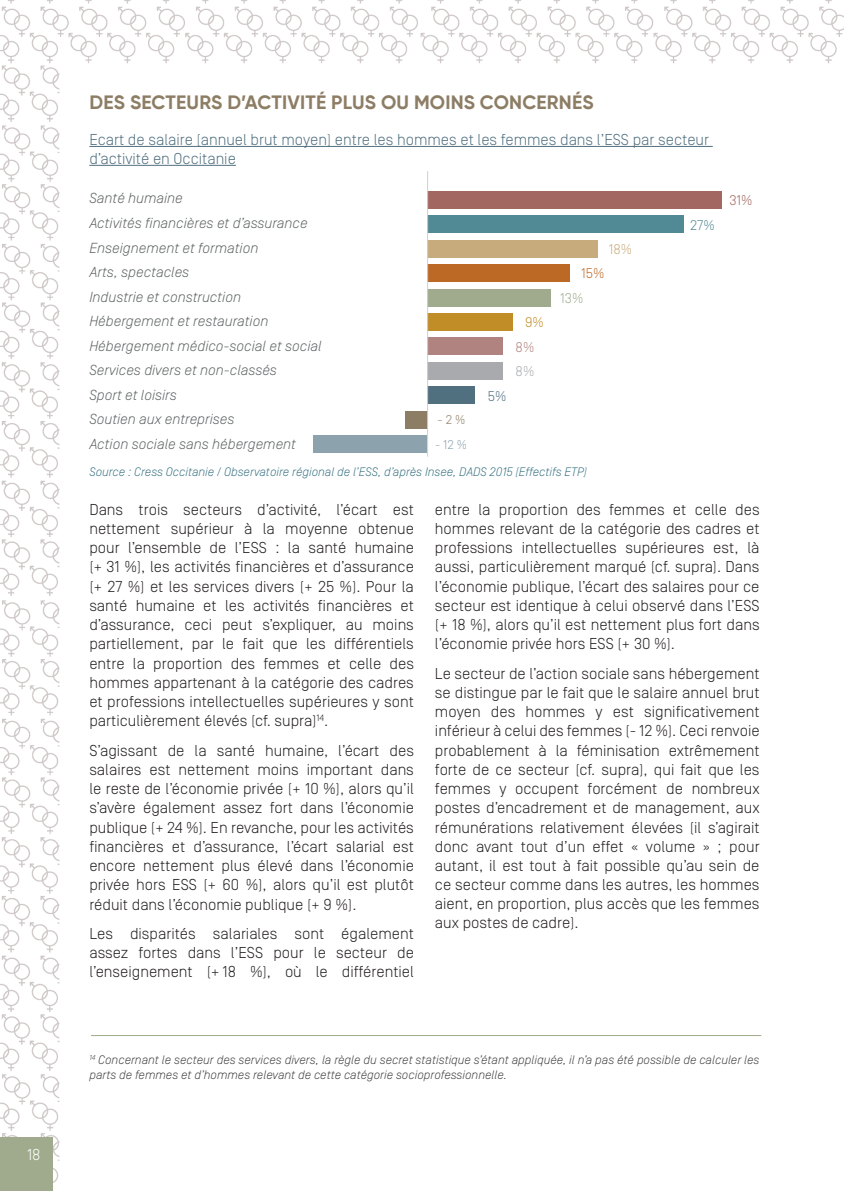
<style>
.page{position:relative;width:844px;height:1191px;background:#fff}
.page>*{position:absolute;margin:0;border:0;box-sizing:border-box;transform-origin:0 0}
.t1{font:700 19.25px "Gilroy";letter-spacing:.01em;color:#8d7d65}
.t2{font:300 15.75px/19.2px "Simplon BP";color:#231f20;text-align:justify}
.t3{font:300 15.75px/18.9px "Simplon BP";color:#506f7f}
.t4{font:300 15.75px "Simplon BP";color:#fff}
.t5{font:italic 300 14.53px/24.5px "Simplon BP";color:#5d6162}
.t6{font:300 14px "Simplon BP";color:#a0ab8d}
.t7{font:300 14px "Simplon BP";color:#bd6926}
.t8{font:300 14px "Simplon BP";color:#c8ab7c}
.t9{font:300 14px "Simplon BP";color:#518a94}
.t10{font:300 14px "Simplon BP";color:#a26761}
.t11{font:300 14px "Simplon BP";color:#a9aaae}
.t12{font:300 14px "Simplon BP";color:#506f7f}
.t13{font:300 14px "Simplon BP";color:#b18380}
.t14{font:300 14px "Simplon BP";color:#c08d26}
.t15{font:300 12.6px "Simplon BP";color:#8ca2ac}
.t16{font:300 12.6px "Simplon BP";color:#8d7d65}
.t17{font:italic 300 12.25px/14.7px "Simplon BP";color:#3e3e3f}
.t18{font:italic 300 12.25px "Simplon BP";color:#377282}
</style>
<div class="page">
<img style="left:0;top:0;width:843px;height:1187px">
<div style="left:0;top:1137px;width:53px;height:54px;background:#a0ab8d"></div>
<hr style="left:89px;top:146px;width:623px;height:1px;background:#506f7f">
<hr style="left:89px;top:165px;width:147px;height:1px;background:#506f7f">
<div style="left:427px;top:191px;width:294px;height:18px;background:#a26761"></div>
<div style="left:427px;top:215px;width:256px;height:18px;background:#518a94"></div>
<div style="left:427px;top:240px;width:171px;height:17px;background:#c8ab7c"></div>
<div style="left:427px;top:264px;width:142px;height:18px;background:#bd6926"></div>
<div style="left:427px;top:289px;width:123px;height:17px;background:#a0ab8d"></div>
<div style="left:427px;top:313px;width:85px;height:18px;background:#c08d26"></div>
<div style="left:427px;top:337px;width:76px;height:18px;background:#b18380"></div>
<div style="left:427px;top:362px;width:76px;height:17px;background:#a9aaae"></div>
<div style="left:427px;top:386px;width:47px;height:18px;background:#506f7f"></div>
<div style="left:405px;top:411px;width:22px;height:17px;background:#8d7d65"></div>
<div style="left:313px;top:435px;width:114px;height:18px;background:#8ca2ac"></div>
<hr style="left:427px;top:171px;width:1px;height:285px;background:#d1d0d0">
<hr style="left:91px;top:1035px;width:670px;height:1px;background:#a0ab8d">
<p class="t4" style="left:27px;top:1145px;width:15px">18</p>
<p class="t1" style="left:89px;top:90px;width:505px">DES SECTEURS D’ACTIVITÉ PLUS OU MOINS CONCERNÉS</p>
<p class="t3" style="left:89px;top:130px;width:621px">Ecart de salaire (annuel brut moyen) entre les hommes et les femmes dans l’ESS par secteur d’activité en Occitanie</p>
<p class="t5" style="left:89px;top:186px;width:234px">Santé humaine<br>Activités financières et d’assurance<br>Enseignement et formation<br>Arts, spectacles<br>Industrie et construction<br>Hébergement et restauration<br>Hébergement médico-social et social<br>Services divers et non-classés<br>Sport et loisirs<br>Soutien aux entreprises<br>Action sociale sans hébergement</p>
<p class="t9" style="left:690px;top:217px;width:26px">27%</p>
<p class="t8" style="left:608px;top:241px;width:25px">18%</p>
<p class="t7" style="left:581px;top:265px;width:25px">15%</p>
<p class="t6" style="left:560px;top:290px;width:25px">13%</p>
<p class="t14" style="left:525px;top:314px;width:20px">9%</p>
<p class="t13" style="left:515px;top:338px;width:20px">8%</p>
<p class="t11" style="left:515px;top:363px;width:20px">8%</p>
<p class="t12" style="left:488px;top:387px;width:20px">5%</p>
<p class="t16" style="left:437px;top:412px;width:29px">- 2 %</p>
<p class="t15" style="left:435px;top:437px;width:33px">- 12 %</p>
<p class="t18" style="left:89px;top:464px;width:499px">Source : Cress Occitanie / Observatoire régional de l’ESS, d’après Insee, DADS 2015 (Effectifs ETP)</p>
<p class="t10" style="left:729px;top:192px;width:25px">31%</p>
<p class="t2" style="left:89px;top:499px;width:326px">Dans trois secteurs d’activité, l’écart est nettement supérieur à la moyenne obtenue pour l’ensemble de l’ESS : la santé humaine (+ 31 %), les activités financières et d’assurance (+ 27 %) et les services divers (+ 25 %). Pour la santé humaine et les activités financières et d’assurance, ceci peut s’expliquer, au moins partiellement, par le fait que les différentiels entre la proportion des femmes et celle des hommes appartenant à la catégorie des cadres et professions intellectuelles supérieures y sont particulièrement élevés (cf. supra)<sup>14</sup>.</p>
<p class="t2" style="left:89px;top:740px;width:326px">S’agissant de la santé humaine, l’écart des salaires est nettement moins important dans le reste de l’économie privée (+ 10 %), alors qu’il s’avère également assez fort dans l’économie publique (+ 24 %). En revanche, pour les activités financières et d’assurance, l’écart salarial est encore nettement plus élevé dans l’économie privée hors ESS (+ 60 %), alors qu’il est plutôt réduit dans l’économie publique (+ 9 %).</p>
<p class="t2" style="left:89px;top:923px;width:326px">Les disparités salariales sont également assez fortes dans l’ESS pour le secteur de l’enseignement (+ 18 %), où le différentiel</p>
<p class="t2" style="left:435px;top:499px;width:326px">entre la proportion des femmes et celle des hommes relevant de la catégorie des cadres et professions intellectuelles supérieures est, là aussi, particulièrement marqué (cf. supra). Dans l’économie publique, l’écart des salaires pour ce secteur est identique à celui observé dans l’ESS (+ 18 %), alors qu’il est nettement plus fort dans l’économie privée hors ESS (+ 30 %).</p>
<p class="t2" style="left:435px;top:663px;width:326px">Le secteur de l’action sociale sans hébergement se distingue par le fait que le salaire annuel brut moyen des hommes y est significativement inférieur à celui des femmes (- 12 %). Ceci renvoie probablement à la féminisation extrêmement forte de ce secteur (cf. supra), qui fait que les femmes y occupent forcément de nombreux postes d’encadrement et de management, aux rémunérations relativement élevées (il s’agirait donc avant tout d’un effet « volume » ; pour autant, il est tout à fait possible qu’au sein de ce secteur comme dans les autres, les hommes aient, en proportion, plus accès que les femmes aux postes de cadre).</p>
<p class="t17" style="left:89px;top:1052px;width:671px"><sup>14</sup> Concernant le secteur des services divers, la règle du secret statistique s’étant appliquée, il n’a pas été possible de calculer les parts de femmes et d’hommes relevant de cette catégorie socioprofessionnelle.</p>
</div>
